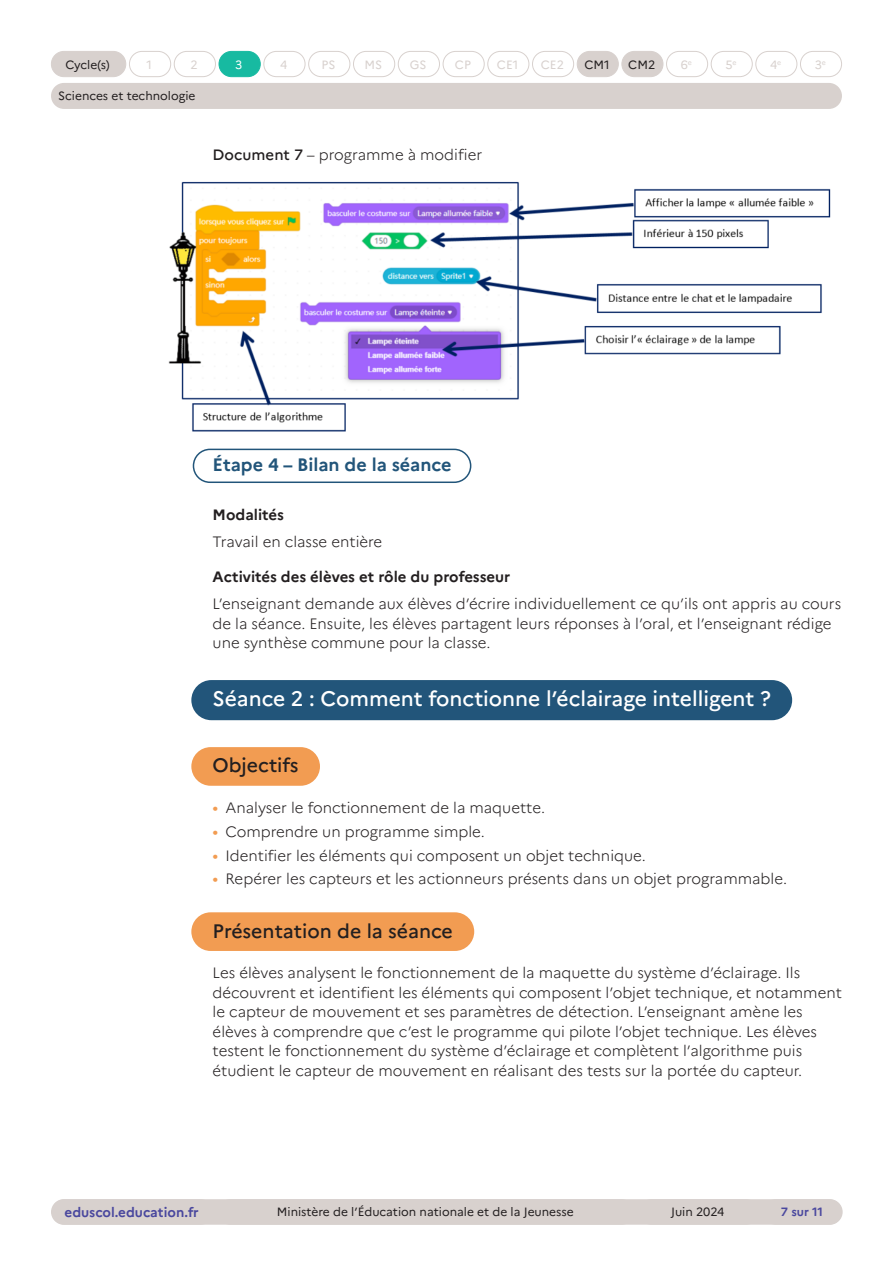
<style>
.page{position:relative;width:893px;height:1263px;background:#fff}
.page>*{position:absolute;margin:0;border:0;box-sizing:border-box;transform-origin:0 0}
._02_titre_1{font:500 21px "Marianne";color:#fff}
._03_titre_2{font:500 19.5px "Marianne";color:#231f20}
._04_titre_3{font:700 18px "Marianne";color:#22557a}
.Texte_courant{font:300 15px/19.5px "Marianne";color:#231f20}
.Heading_4{font:700 15px "Marianne";color:#231f20}
.t1{font:700 13.5px "Marianne";color:#4a489e}
.t2{font:12px "Marianne";color:#231f20}
.t3{font:12px "Marianne";color:#d8d1ce}
.t4{font:700 12px "Marianne";color:#4a489e}
.t5{font:12px "Marianne";color:#fff}
.t6{font:7.05px "Marianne";color:#d8d1ce}
.s1{font-weight:500}
.s2{font-weight:400;font-size:16.5px;color:#f29c52}
</style>
<div class="page">
<div style="left:51px;top:1199px;width:791px;height:26px;background:#d8d1ce;border-radius:13px"></div>
<div style="left:763px;top:1199px;width:80px;height:26px;background:#d8d1ce;border-radius:13px"></div>
<div style="left:51px;top:51px;width:75px;height:26px;background:#d8d1ce;border-radius:13px"></div>
<div style="left:51px;top:51px;width:75px;height:26px;border:1px solid #d8d1ce;border-radius:13px"></div>
<div style="left:308px;top:51px;width:42px;height:26px;border:1px solid #d8d1ce;border-radius:13px"></div>
<div style="left:443px;top:51px;width:42px;height:26px;border:1px solid #d8d1ce;border-radius:13px"></div>
<div style="left:577px;top:51px;width:41px;height:26px;background:#d8d1ce;border-radius:13px"></div>
<div style="left:577px;top:51px;width:42px;height:26px;border:1px solid #d8d1ce;border-radius:13px"></div>
<div style="left:711px;top:51px;width:42px;height:26px;border:1px solid #d8d1ce;border-radius:13px"></div>
<div style="left:353px;top:51px;width:42px;height:26px;border:1px solid #d8d1ce;border-radius:13px"></div>
<div style="left:487px;top:51px;width:42px;height:26px;border:1px solid #d8d1ce;border-radius:13px"></div>
<div style="left:622px;top:51px;width:41px;height:26px;background:#d8d1ce;border-radius:13px"></div>
<div style="left:621px;top:51px;width:42px;height:26px;border:1px solid #d8d1ce;border-radius:13px"></div>
<div style="left:755px;top:51px;width:42px;height:26px;border:1px solid #d8d1ce;border-radius:13px"></div>
<div style="left:800px;top:51px;width:42px;height:26px;border:1px solid #d8d1ce;border-radius:13px"></div>
<div style="left:398px;top:51px;width:42px;height:26px;border:1px solid #d8d1ce;border-radius:13px"></div>
<div style="left:532px;top:51px;width:42px;height:26px;border:1px solid #d8d1ce;border-radius:13px"></div>
<div style="left:666px;top:51px;width:42px;height:26px;border:1px solid #d8d1ce;border-radius:13px"></div>
<div style="left:52px;top:84px;width:789px;height:24px;background:#d8d1ce;border-radius:12px"></div>
<div style="left:51px;top:83px;width:791px;height:26px;border:2px solid #d8d1ce;border-radius:12px"></div>
<div style="left:129px;top:51px;width:42px;height:26px;border:1px solid #d8d1ce;border-radius:13px"></div>
<div style="left:174px;top:51px;width:42px;height:26px;border:1px solid #d8d1ce;border-radius:13px"></div>
<div style="left:219px;top:51px;width:41px;height:26px;background:#17baa1;border-radius:13px"></div>
<div style="left:219px;top:51px;width:42px;height:26px;border:1px solid #17baa1;border-radius:13px"></div>
<div style="left:263px;top:51px;width:42px;height:26px;border:1px solid #d8d1ce;border-radius:13px"></div>
<div style="left:193px;top:449px;width:278px;height:34px;border:2px solid #22557a;border-radius:16px"></div>
<div style="left:191px;top:680px;width:601px;height:40px;background:#22557a;border-radius:20px"></div>
<div style="left:191px;top:747px;width:129px;height:39px;background:#f29c52;border-radius:19px"></div>
<div style="left:191px;top:912px;width:283px;height:39px;background:#f29c52;border-radius:19px"></div>
<img style="left:168px;top:181px;width:663px;height:251px">
<p class="t2" style="left:65px;top:57px;width:46px">Cycle(s)</p>
<p class="t3" style="left:322px;top:57px;width:15px">PS</p>
<p class="t3" style="left:455px;top:57px;width:17px">CP</p>
<p class="t2" style="left:584px;top:57px;width:27px">CM1</p>
<p class="t3" style="left:725px;top:57px;width:9px">5</p>
<p class="t3" style="left:147px;top:57px;width:7px">1</p>
<p class="t3" style="left:191px;top:57px;width:9px">2</p>
<p class="t5" style="left:235px;top:57px;width:9px">3</p>
<p class="t3" style="left:280px;top:57px;width:9px">4</p>
<p class="t3" style="left:364px;top:57px;width:19px">MS</p>
<p class="t3" style="left:497px;top:57px;width:23px">CE1</p>
<p class="t2" style="left:628px;top:57px;width:28px">CM2</p>
<p class="t6" style="left:733px;top:58px;width:6px">e</p>
<p class="t3" style="left:770px;top:57px;width:13px">4<sup>e</sup></p>
<p class="t3" style="left:815px;top:57px;width:9px">3</p>
<p class="t3" style="left:410px;top:57px;width:18px">GS</p>
<p class="t3" style="left:541px;top:57px;width:25px">CE2</p>
<p class="t6" style="left:822px;top:58px;width:6px">e</p>
<p class="t3" style="left:681px;top:57px;width:13px">6<sup>e</sup></p>
<p class="t2" style="left:58px;top:89px;width:139px">Sciences et technologie</p>
<p class="Texte_courant" style="left:213px;top:145px;width:271px"><span class="s1">Document 7</span> – programme à modifier</p>
<p class="_04_titre_3" style="left:213px;top:454px;width:240px">Étape 4 – Bilan de la séance</p>
<p class="Heading_4" style="left:213px;top:505px;width:73px">Modalités</p>
<p class="Texte_courant" style="left:213px;top:531px;width:171px">Travail en classe entière</p>
<p class="Heading_4" style="left:213px;top:568px;width:299px">Activités des élèves et rôle du professeur</p>
<p class="Texte_courant" style="left:213px;top:594px;width:630px">L’enseignant demande aux élèves d’écrire individuellement ce qu’ils ont appris au cours de la séance. Ensuite, les élèves partagent leurs réponses à l’oral, et l’enseignant rédige une synthèse commune pour la classe.</p>
<p class="_02_titre_1" style="left:213px;top:686px;width:560px">Séance 2 : Comment fonctionne l’éclairage intelligent ?</p>
<p class="_03_titre_2" style="left:213px;top:753px;width:88px">Objectifs</p>
<p class="Texte_courant" style="left:213px;top:798px;width:334px"><span class="s2">•</span> Analyser le fonctionnement de la maquette.</p>
<p class="Texte_courant" style="left:213px;top:822px;width:274px"><span class="s2">•</span> Comprendre un programme simple.</p>
<p class="Texte_courant" style="left:213px;top:845px;width:435px"><span class="s2">•</span> Identifier les éléments qui composent un objet technique.</p>
<p class="Texte_courant" style="left:213px;top:869px;width:576px"><span class="s2">•</span> Repérer les capteurs et les actionneurs présents dans un objet programmable.</p>
<p class="_03_titre_2" style="left:213px;top:919px;width:242px">Présentation de la séance</p>
<p class="Texte_courant" style="left:213px;top:963px;width:631px">Les élèves analysent le fonctionnement de la maquette du système d’éclairage. Ils découvrent et identifient les éléments qui composent l’objet technique, et notamment le capteur de mouvement et ses paramètres de détection. L’enseignant amène les élèves à comprendre que c’est le programme qui pilote l’objet technique. Les élèves testent le fonctionnement du système d’éclairage et complètent l’algorithme puis étudient le capteur de mouvement en réalisant des tests sur la portée du capteur.</p>
<p class="t1" style="left:65px;top:1204px;width:136px">eduscol.education.fr</p>
<p class="t2" style="left:277px;top:1205px;width:298px">Ministère de l’Éducation nationale et de la Jeunesse</p>
<p class="t2" style="left:671px;top:1205px;width:55px">Juin 2024</p>
<p class="t4" style="left:781px;top:1205px;width:44px">7 sur 11</p>
</div>
